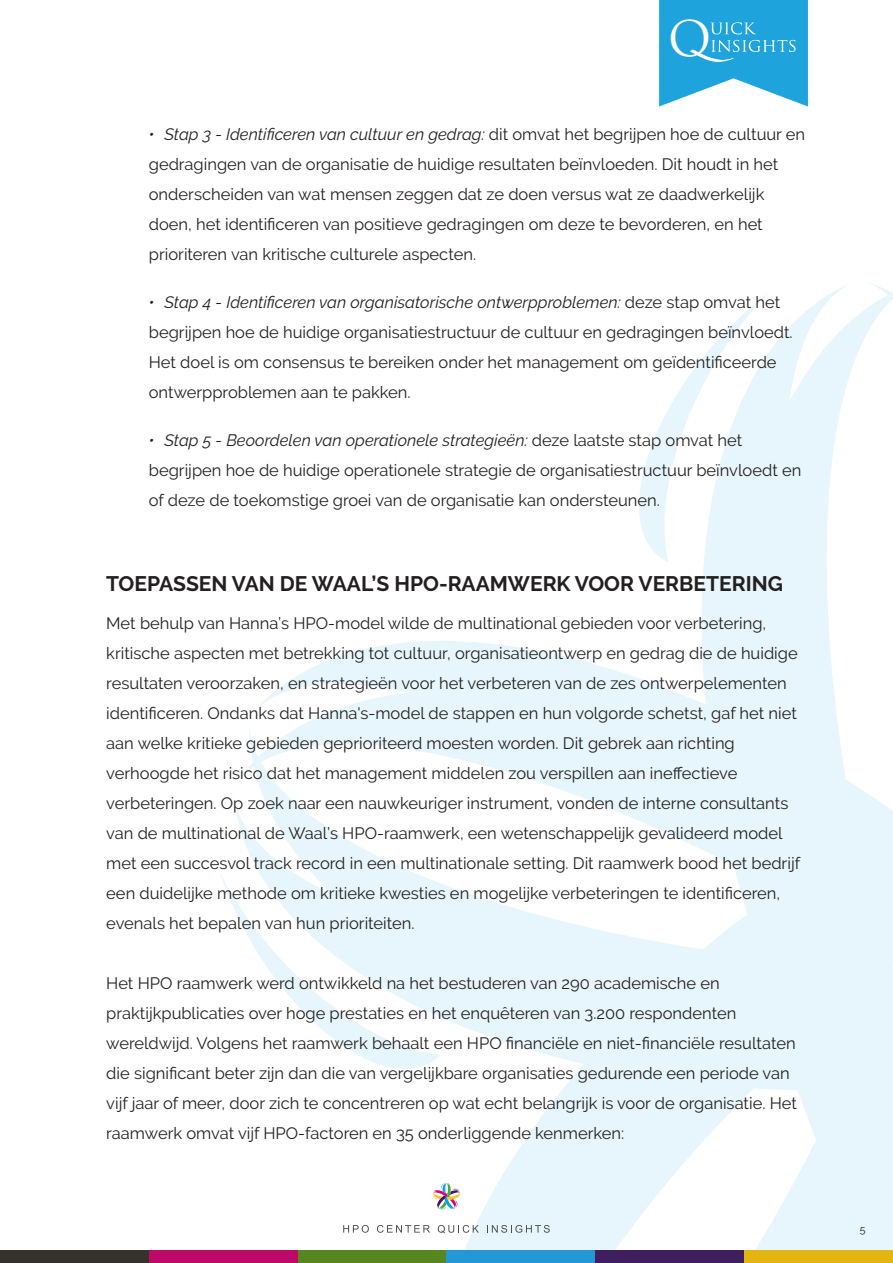
<style>
.page{position:relative;width:893px;height:1263px;background:#fff}
.page>*{position:absolute;margin:0;border:0;box-sizing:border-box;transform-origin:0 0}
.t1{font:47.85px "Trajan Pro";color:#fff}
.t2{font:700 21px "Raleway";color:#231f20}
.t3{font:16.5px/30px "Raleway";color:#231f20}
.t4{font:10.5px "Raleway";color:#231f20}
.s1{font-style:italic}
</style>
<div class="page">
<svg style="left:659px;top:0;width:149px;height:107px;background:#43b2e2"></svg>
<svg style="left:437px;top:962px;width:182px;height:288px;fill:#e6f6fc"></svg>
<svg style="left:234px;top:641px;width:385px;height:321px"></svg>
<svg style="left:619px;top:283px;width:274px;height:967px"></svg>
<svg style="left:221px;top:871px;width:220px;height:217px"></svg>
<div style="left:0;top:1250px;width:149px;height:13px;background:#35312c"></div>
<div style="left:149px;top:1250px;width:149px;height:13px;background:#bc096a"></div>
<div style="left:298px;top:1250px;width:148px;height:13px;background:#55861f"></div>
<div style="left:446px;top:1250px;width:149px;height:13px;background:#2497d6"></div>
<div style="left:595px;top:1250px;width:149px;height:13px;background:#401f61"></div>
<div style="left:744px;top:1250px;width:149px;height:13px;background:#e4b510"></div>
<svg style="left:343px;top:1225px;width:26px;height:8px"></svg>
<svg style="left:377px;top:1225px;width:53px;height:8px"></svg>
<svg style="left:438px;top:1225px;width:41px;height:8px"></svg>
<svg style="left:487px;top:1225px;width:63px;height:8px"></svg>
<div style="left:428px;top:1177px;width:37px;height:38px;background:#fff;border-radius:50%"></div>
<svg style="left:432px;top:1182px;width:29px;height:28px"></svg>
<h1 class="t1" style="left:668px;top:20px;width:45px">O</h1>
<p class="t3" style="left:149px;top:119px;width:658px"><span class="s1">• Stap 3 - Identificeren van cultuur en gedrag:</span> dit omvat het begrijpen hoe de cultuur en gedragingen van de organisatie de huidige resultaten beïnvloeden. Dit houdt in het onderscheiden van wat mensen zeggen dat ze doen versus wat ze daadwerkelijk doen, het identificeren van positieve gedragingen om deze te bevorderen, en het prioriteren van kritische culturele aspecten.</p>
<p class="t3" style="left:149px;top:287px;width:645px"><span class="s1">• Stap 4 - Identificeren van organisatorische ontwerpproblemen:</span> deze stap omvat het begrijpen hoe de huidige organisatiestructuur de cultuur en gedragingen beïnvloedt.<br>Het doel is om consensus te bereiken onder het management om geïdentificeerde ontwerpproblemen aan te pakken.</p>
<p class="t3" style="left:149px;top:425px;width:654px"><span class="s1">• Stap 5 - Beoordelen van operationele strategieën:</span> deze laatste stap omvat het begrijpen hoe de huidige operationele strategie de organisatiestructuur beïnvloedt en of deze de toekomstige groei van de organisatie kan ondersteunen.</p>
<p class="t2" style="left:106px;top:571px;width:678px">TOEPASSEN VAN DE WAAL’S HPO-RAAMWERK VOOR VERBETERING</p>
<p class="t3" style="left:106px;top:608px;width:695px">Met behulp van Hanna’s HPO-model wilde de multinational gebieden voor verbetering, kritische aspecten met betrekking tot cultuur, organisatieontwerp en gedrag die de huidige resultaten veroorzaken, en strategieën voor het verbeteren van de zes ontwerpelementen identificeren. Ondanks dat Hanna's-model de stappen en hun volgorde schetst, gaf het niet aan welke kritieke gebieden geprioriteerd moesten worden. Dit gebrek aan richting verhoogde het risico dat het management middelen zou verspillen aan ineffectieve verbeteringen. Op zoek naar een nauwkeuriger instrument, vonden de interne consultants van de multinational de Waal’s HPO-raamwerk, een wetenschappelijk gevalideerd model met een succesvol track record in een multinationale setting. Dit raamwerk bood het bedrijf een duidelijke methode om kritieke kwesties en mogelijke verbeteringen te identificeren, evenals het bepalen van hun prioriteiten.</p>
<p class="t3" style="left:106px;top:968px;width:692px">Het HPO raamwerk werd ontwikkeld na het bestuderen van 290 academische en praktijkpublicaties over hoge prestaties en het enquêteren van 3.200 respondenten wereldwijd. Volgens het raamwerk behaalt een HPO financiële en niet-financiële resultaten die significant beter zijn dan die van vergelijkbare organisaties gedurende een periode van vijf jaar of meer, door zich te concentreren op wat echt belangrijk is voor de organisatie. Het raamwerk omvat vijf HPO-factoren en 35 onderliggende kenmerken:</p>
<p class="t4" style="left:860px;top:1223px;width:7px">5</p>
</div>
